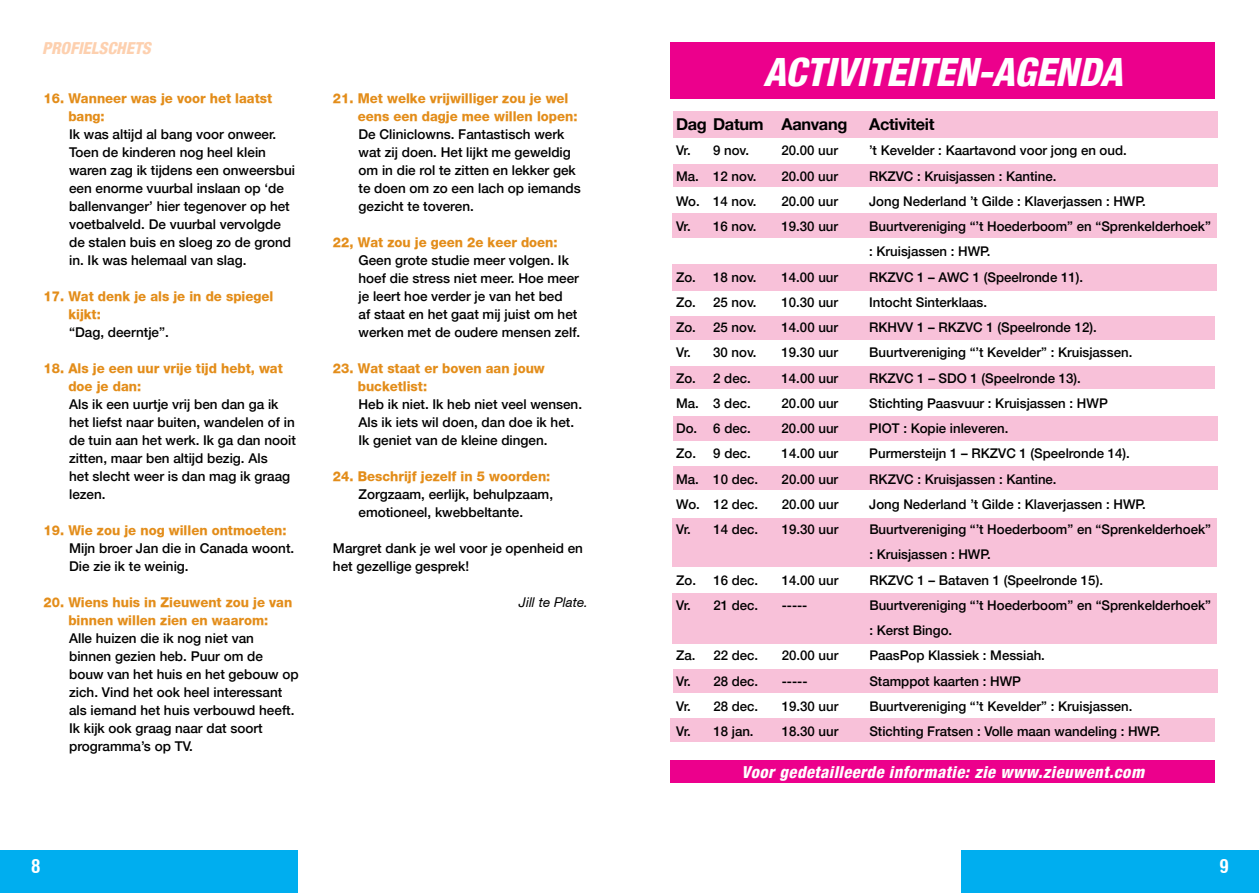
<style>
.page{position:relative;width:1259px;height:893px;background:#fff}
.page>*{position:absolute;margin:0;border:0;box-sizing:border-box;transform-origin:0 0}
.t1{font:39px "Helvetica 87 Cond Hvy Obl";color:#fff}
.t2{font:700 condensed 19.5px "Helvetica Rounded";color:#fff}
.t3{font:16.5px "Helvetica 87 Cond Hvy Obl";letter-spacing:.03em;color:#fff}
.t4{font:16.5px "Helvetica 87 Cond Hvy Obl";color:#fdd0af}
.t5{font:700 16.35px "Helvetica 75";letter-spacing:-.02em;color:#000}
.t6{font:500 13.5px/18px "Helvetica 65";color:#000}
.t7{font:800 13.5px/18px "Helvetica Neue";color:#e38d1a}
.t8{font:italic 13.5px "Helvetica 56";color:#000}
.t9{font:500 13.35px/25.2px "Helvetica 65";color:#000}
</style>
<div class="page">
<div style="left:670px;top:718px;width:544px;height:24px;background:#f8c1d9"></div>
<div style="left:673px;top:669px;width:544px;height:24px;background:#f8c1d9"></div>
<div style="left:672px;top:593px;width:544px;height:51px;background:#f8c1d9"></div>
<div style="left:672px;top:518px;width:544px;height:49px;background:#f8c1d9"></div>
<div style="left:672px;top:214px;width:545px;height:24px;background:#f8c1d9"></div>
<div style="left:672px;top:264px;width:545px;height:26px;background:#f8c1d9"></div>
<div style="left:670px;top:366px;width:544px;height:22px;background:#f8c1d9"></div>
<div style="left:673px;top:111px;width:544px;height:27px;background:#f8c1d9"></div>
<div style="left:670px;top:43px;width:545px;height:56px;background:#ec008c"></div>
<div style="left:673px;top:165px;width:544px;height:22px;background:#f8c1d9"></div>
<div style="left:670px;top:316px;width:545px;height:23px;background:#f8c1d9"></div>
<div style="left:670px;top:761px;width:545px;height:22px;background:#ec008c"></div>
<div style="left:673px;top:416px;width:544px;height:25px;background:#f8c1d9"></div>
<div style="left:673px;top:466px;width:544px;height:24px;background:#f8c1d9"></div>
<div style="left:961px;top:850px;width:298px;height:43px;background:#00aeef"></div>
<div style="left:0;top:850px;width:298px;height:43px;background:#00aeef"></div>
<p class="t4" style="left:42px;top:38px;width:110px">PROFIELSCHETS</p>
<p class="t7" style="left:68px;top:89px;width:205px;text-indent:-25px">16. Wanneer was je voor het laatst bang:</p>
<p class="t6" style="left:69px;top:125px;width:227px">Ik was altijd al bang voor onweer.<br>Toen de kinderen nog heel klein waren zag ik tijdens een onweersbui een enorme vuurbal inslaan op ‘de ballenvanger’ hier tegenover op het voetbalveld. De vuurbal vervolgde de stalen buis en sloeg zo de grond in. Ik was helemaal van slag.</p>
<p class="t7" style="left:68px;top:287px;width:206px;text-indent:-25px">17. Wat denk je als je in de spiegel kijkt:</p>
<p class="t6" style="left:69px;top:323px;width:101px">“Dag, deerntje”.</p>
<p class="t7" style="left:68px;top:359px;width:216px;text-indent:-25px">18. Als je een uur vrije tijd hebt, wat doe je dan:</p>
<p class="t6" style="left:69px;top:395px;width:228px">Als ik een uurtje vrij ben dan ga ik het liefst naar buiten, wandelen of in de tuin aan het werk. Ik ga dan nooit zitten, maar ben altijd bezig. Als<br>het slecht weer is dan mag ik graag lezen.</p>
<p class="t7" style="left:44px;top:521px;width:245px">19. Wie zou je nog willen ontmoeten:</p>
<p class="t6" style="left:69px;top:539px;width:227px">Mijn broer Jan die in Canada woont.<br>Die zie ik te weinig.</p>
<p class="t7" style="left:44px;top:593px;width:250px;text-align:center">20. Wiens huis in Zieuwent zou je van binnen willen zien en waarom:</p>
<p class="t6" style="left:69px;top:629px;width:231px">Alle huizen die ik nog niet van binnen gezien heb. Puur om de bouw van het huis en het gebouw op zich. Vind het ook heel interessant als iemand het huis verbouwd heeft.<br>Ik kijk ook graag naar dat soort programma’s op TV.</p>
<p class="t7" style="left:358px;top:89px;width:221px;text-indent:-25px">21. Met welke vrijwilliger zou je wel eens een dagje mee willen lopen:</p>
<p class="t6" style="left:358px;top:125px;width:224px">De Cliniclowns. Fantastisch werk wat zij doen. Het lijkt me geweldig om in die rol te zitten en lekker gek te doen om zo een lach op iemands gezicht te toveren.</p>
<p class="t7" style="left:333px;top:233px;width:226px">22, Wat zou je geen 2e keer doen:</p>
<p class="t6" style="left:358px;top:251px;width:223px">Geen grote studie meer volgen. Ik hoef die stress niet meer. Hoe meer je leert hoe verder je van het bed<br>af staat en het gaat mij juist om het werken met de oudere mensen zelf.</p>
<p class="t7" style="left:358px;top:359px;width:189px;text-indent:-25px">23. Wat staat er boven aan jouw bucketlist:</p>
<p class="t6" style="left:358px;top:395px;width:225px">Heb ik niet. Ik heb niet veel wensen.<br>Als ik iets wil doen, dan doe ik het.<br>Ik geniet van de kleine dingen.</p>
<p class="t7" style="left:333px;top:467px;width:219px">24. Beschrijf jezelf in 5 woorden:</p>
<p class="t6" style="left:358px;top:485px;width:196px">Zorgzaam, eerlijk, behulpzaam, emotioneel, kwebbeltante.</p>
<p class="t6" style="left:333px;top:539px;width:251px">Margret dank je wel voor je openheid en het gezellige gesprek!</p>
<p class="t8" style="left:519px;top:594px;width:71px">Jill te Plate.</p>
<h1 class="t1" style="left:763px;top:48px;width:360px">ACTIVITEITEN-AGENDA</h1>
<p class="t5" style="left:676px;top:114px;width:173px">Dag Datum Aanvang</p>
<p class="t5" style="left:869px;top:114px;width:67px">Activiteit</p>
<p class="t9" style="left:676px;top:138px;width:75px">Vr. 9 nov.</p>
<p class="t9" style="left:781px;top:138px;width:58px">20.00 uur</p>
<p class="t9" style="left:869px;top:138px;width:259px">’t Kevelder : Kaartavond voor jong en oud.</p>
<p class="t9" style="left:676px;top:163px;width:82px">Ma. 12 nov.</p>
<p class="t9" style="left:781px;top:163px;width:58px">20.00 uur</p>
<p class="t9" style="left:869px;top:163px;width:189px">RKZVC : Kruisjassen : Kantine.</p>
<p class="t9" style="left:676px;top:188px;width:82px">Wo. 14 nov.</p>
<p class="t9" style="left:781px;top:188px;width:58px">20.00 uur</p>
<p class="t9" style="left:869px;top:188px;width:278px">Jong Nederland ’t Gilde : Klaverjassen : HWP.</p>
<p class="t9" style="left:676px;top:214px;width:82px">Vr. 16 nov.</p>
<p class="t9" style="left:781px;top:214px;width:58px">19.30 uur</p>
<p class="t9" style="left:869px;top:214px;width:343px">Buurtvereniging “’t Hoederboom” en “Sprenkelderhoek” : Kruisjassen : HWP.</p>
<p class="t9" style="left:676px;top:264px;width:82px">Zo. 18 nov.</p>
<p class="t9" style="left:781px;top:264px;width:58px">14.00 uur</p>
<p class="t9" style="left:869px;top:264px;width:215px">RKZVC 1 – AWC 1 (Speelronde 11).</p>
<p class="t9" style="left:676px;top:289px;width:82px">Zo. 25 nov.</p>
<p class="t9" style="left:781px;top:289px;width:58px">10.30 uur</p>
<p class="t9" style="left:869px;top:289px;width:119px">Intocht Sinterklaas.</p>
<p class="t9" style="left:676px;top:315px;width:82px">Zo. 25 nov.</p>
<p class="t9" style="left:781px;top:315px;width:58px">14.00 uur</p>
<p class="t9" style="left:869px;top:315px;width:229px">RKHVV 1 – RKZVC 1 (Speelronde 12).</p>
<p class="t9" style="left:676px;top:340px;width:82px">Vr. 30 nov.</p>
<p class="t9" style="left:781px;top:340px;width:58px">19.30 uur</p>
<p class="t9" style="left:869px;top:340px;width:265px">Buurtvereniging “’t Kevelder” : Kruisjassen.</p>
<p class="t9" style="left:676px;top:365px;width:76px">Zo. 2 dec.</p>
<p class="t9" style="left:781px;top:365px;width:58px">14.00 uur</p>
<p class="t9" style="left:869px;top:365px;width:213px">RKZVC 1 – SDO 1 (Speelronde 13).</p>
<p class="t9" style="left:676px;top:390px;width:76px">Ma. 3 dec.</p>
<p class="t9" style="left:781px;top:390px;width:58px">20.00 uur</p>
<p class="t9" style="left:869px;top:390px;width:240px">Stichting Paasvuur : Kruisjassen : HWP</p>
<p class="t9" style="left:676px;top:416px;width:76px">Do. 6 dec.</p>
<p class="t9" style="left:781px;top:416px;width:58px">20.00 uur</p>
<p class="t9" style="left:869px;top:416px;width:141px">PIOT : Kopie inleveren.</p>
<p class="t9" style="left:676px;top:441px;width:76px">Zo. 9 dec.</p>
<p class="t9" style="left:781px;top:441px;width:58px">14.00 uur</p>
<p class="t9" style="left:869px;top:441px;width:262px">Purmersteijn 1 – RKZVC 1 (Speelronde 14).</p>
<p class="t9" style="left:676px;top:466px;width:83px">Ma. 10 dec.</p>
<p class="t9" style="left:781px;top:466px;width:58px">20.00 uur</p>
<p class="t9" style="left:869px;top:466px;width:189px">RKZVC : Kruisjassen : Kantine.</p>
<p class="t9" style="left:676px;top:491px;width:83px">Wo. 12 dec.</p>
<p class="t9" style="left:781px;top:491px;width:58px">20.00 uur</p>
<p class="t9" style="left:869px;top:491px;width:278px">Jong Nederland ’t Gilde : Klaverjassen : HWP.</p>
<p class="t9" style="left:676px;top:517px;width:83px">Vr. 14 dec.</p>
<p class="t9" style="left:781px;top:517px;width:58px">19.30 uur</p>
<p class="t9" style="left:869px;top:517px;width:343px">Buurtvereniging “’t Hoederboom” en “Sprenkelderhoek” : Kruisjassen : HWP.</p>
<p class="t9" style="left:676px;top:567px;width:83px">Zo. 16 dec.</p>
<p class="t9" style="left:781px;top:567px;width:58px">14.00 uur</p>
<p class="t9" style="left:869px;top:567px;width:235px">RKZVC 1 – Bataven 1 (Speelronde 15).</p>
<p class="t9" style="left:676px;top:592px;width:83px">Vr. 21 dec.</p>
<p class="t9" style="left:781px;top:592px;width:27px">-----</p>
<p class="t9" style="left:869px;top:592px;width:343px">Buurtvereniging “’t Hoederboom” en “Sprenkelderhoek” : Kerst Bingo.</p>
<p class="t9" style="left:676px;top:643px;width:83px">Za. 22 dec.</p>
<p class="t9" style="left:781px;top:643px;width:58px">20.00 uur</p>
<p class="t9" style="left:869px;top:643px;width:177px">PaasPop Klassiek : Messiah.</p>
<p class="t9" style="left:676px;top:668px;width:83px">Vr. 28 dec.</p>
<p class="t9" style="left:781px;top:668px;width:27px">-----</p>
<p class="t9" style="left:869px;top:668px;width:153px">Stamppot kaarten : HWP</p>
<p class="t9" style="left:676px;top:693px;width:83px">Vr. 28 dec.</p>
<p class="t9" style="left:781px;top:693px;width:58px">19.30 uur</p>
<p class="t9" style="left:869px;top:693px;width:265px">Buurtvereniging “’t Kevelder” : Kruisjassen.</p>
<p class="t9" style="left:676px;top:719px;width:79px">Vr. 18 jan.</p>
<p class="t9" style="left:782px;top:719px;width:58px">18.30 uur</p>
<p class="t9" style="left:869px;top:719px;width:292px">Stichting Fratsen : Volle maan wandeling : HWP.</p>
<p class="t3" style="left:741px;top:762px;width:404px">Voor gedetailleerde informatie: zie www.zieuwent.com</p>
<h2 class="t2" style="left:31px;top:854px;width:11px">8</h2>
<h2 class="t2" style="left:1219px;top:854px;width:11px">9</h2>
</div>
